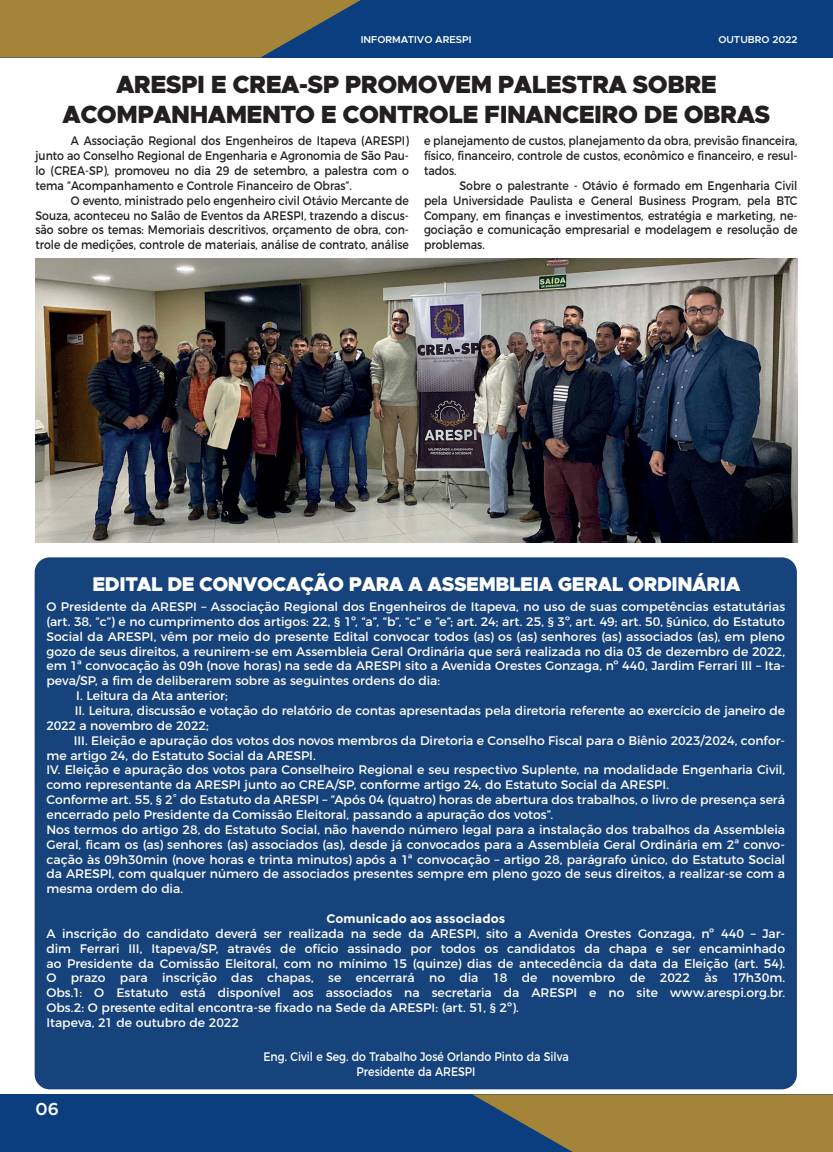
<style>
.page{position:relative;width:833px;height:1152px;background:#fff}
.page>*{position:absolute;margin:0;border:0;box-sizing:border-box;transform-origin:0 0}
.t1{font:900 25px/30px "Metropolis";letter-spacing:-.02em;color:#231f20;text-align:center}
.t2{font:900 20px "Metropolis";letter-spacing:-.02em;color:#fff}
.t3{font:600 17.5px "Metropolis";color:#fff}
.t4{font:12.38px/14.9px "Montserrat";color:#fff}
.t5{font:12.38px/14.9px "Montserrat";color:#231f20;text-align:justify;scale:.88 1}
.t6{font:12.38px/14.9px "Montserrat";color:#fff;text-align:center;scale:.88 1}
.t7{font:700 12.38px "Montserrat";letter-spacing:.01em;color:#fff}
.t8{font:600 10px "Metropolis";color:#fff}
</style>
<div class="page">
<div style="left:35px;top:557px;width:762px;height:532px;background:#17437c;border-radius:15px"></div>
<img style="left:35px;top:258px;width:762px;height:284px">
<div style="left:0;top:1094px;width:833px;height:58px;background:#0a3e7e"></div>
<svg style="left:472px;top:1094px;width:361px;height:58px;background:#8c7943"></svg>
<div style="left:0;top:0;width:833px;height:58px;background:#0a3e7e"></div>
<svg style="left:0;top:0;width:361px;height:58px;background:#8c7943"></svg>
<p class="t8" style="left:361px;top:34px;width:112px">INFORMATIVO ARESPI</p>
<p class="t8" style="left:718px;top:34px;width:81px">OUTUBRO 2022</p>
<h1 class="t1" style="left:63px;top:69px;width:709px">ARESPI E CREA-SP PROMOVEM PALESTRA SOBRE<br>ACOMPANHAMENTO E CONTROLE FINANCEIRO DE OBRAS</h1>
<p class="t5" style="left:35px;top:132px;width:426px;text-indent:35px">A Associação Regional dos Engenheiros de Itapeva (ARESPI) junto ao Conselho Regional de Engenharia e Agronomia de São Pau&shy;lo (CREA-SP), promoveu no dia 29 de setembro, a palestra com o tema “Acompanhamento e Controle Financeiro de Obras”.</p>
<p class="t5" style="left:35px;top:192px;width:426px;text-indent:35px">O evento, ministrado pelo engenheiro civil Otávio Mercante de Souza, aconteceu no Salão de Eventos da ARESPI, trazendo a discus&shy;são sobre os temas: Memoriais descritivos, orçamento de obra, con&shy;trole de medições, controle de materiais, análise de contrato, análise</p>
<p class="t5" style="left:424px;top:132px;width:426px">e planejamento de custos, planejamento da obra, previsão financeira, físico, financeiro, controle de custos, econômico e financeiro, e resul&shy;tados.</p>
<p class="t5" style="left:424px;top:177px;width:426px;text-indent:35px">Sobre o palestrante - Otávio é formado em Engenharia Civil pela Universidade Paulista e General Business Program, pela BTC Company, em finanças e investimentos, estratégia e marketing, ne&shy;gociação e comunicação empresarial e modelagem e resolução de problemas.</p>
<h2 class="t2" style="left:93px;top:571px;width:649px">EDITAL DE CONVOCAÇÃO PARA A ASSEMBLEIA GERAL ORDINÁRIA</h2>
<p class="t4" style="left:46px;top:598px;width:740px">O Presidente da ARESPI – Associação Regional dos Engenheiros de Itapeva, no uso de suas competências estatutárias</p>
<p class="t4" style="left:46px;top:613px;width:740px">(art. 38, “c”) e no cumprimento dos artigos: 22, § 1º, “a”, “b”, “c” e ”e”; art. 24; art. 25, § 3º, art. 49; art. 50, §único, do Estatuto</p>
<p class="t4" style="left:46px;top:628px;width:740px">Social da ARESPI, vêm por meio do presente Edital convocar todos (as) os (as) senhores (as) associados (as), em pleno</p>
<p class="t4" style="left:46px;top:643px;width:740px">gozo de seus direitos, a reunirem-se em Assembleia Geral Ordinária que será realizada no dia 03 de dezembro de 2022,</p>
<p class="t4" style="left:46px;top:657px;width:740px">em 1ª convocação às 09h (nove horas) na sede da ARESPI sito a Avenida Orestes Gonzaga, nº 440, Jardim Ferrari III – Ita-</p>
<p class="t4" style="left:46px;top:672px;width:395px">peva/SP, a fim de deliberarem sobre as seguintes ordens do dia:</p>
<p class="t4" style="left:76px;top:687px;width:153px">I. Leitura da Ata anterior;</p>
<p class="t4" style="left:75px;top:702px;width:711px">II. Leitura, discussão e votação do relatório de contas apresentadas pela diretoria referente ao exercício de janeiro de</p>
<p class="t4" style="left:46px;top:717px;width:164px">2022 a novembro de 2022;</p>
<p class="t4" style="left:74px;top:732px;width:712px">III. Eleição e apuração dos votos dos novos membros da Diretoria e Conselho Fiscal para o Biênio 2023/2024, confor-</p>
<p class="t4" style="left:46px;top:746px;width:271px">me artigo 24, do Estatuto Social da ARESPI.</p>
<p class="t4" style="left:46px;top:761px;width:740px">IV. Eleição e apuração dos votos para Conselheiro Regional e seu respectivo Suplente, na modalidade Engenharia Civil,</p>
<p class="t4" style="left:46px;top:776px;width:624px">como representante da ARESPI junto ao CREA/SP, conforme artigo 24, do Estatuto Social da ARESPI.</p>
<p class="t4" style="left:46px;top:791px;width:740px">Conforme art. 55, § 2° do Estatuto da ARESPI – “Após 04 (quatro) horas de abertura dos trabalhos, o livro de presença será</p>
<p class="t4" style="left:46px;top:806px;width:508px">encerrado pelo Presidente da Comissão Eleitoral, passando a apuração dos votos”.</p>
<p class="t4" style="left:46px;top:821px;width:740px">Nos termos do artigo 28, do Estatuto Social, não havendo número legal para a instalação dos trabalhos da Assembleia</p>
<p class="t4" style="left:46px;top:836px;width:740px">Geral, ficam os (as) senhores (as) associados (as), desde já convocados para a Assembleia Geral Ordinária em 2ª convo-</p>
<p class="t4" style="left:46px;top:850px;width:740px">cação às 09h30min (nove horas e trinta minutos) após a 1ª convocação – artigo 28, parágrafo único, do Estatuto Social</p>
<p class="t4" style="left:46px;top:865px;width:740px">da ARESPI, com qualquer número de associados presentes sempre em pleno gozo de seus direitos, a realizar-se com a</p>
<p class="t4" style="left:46px;top:880px;width:138px">mesma ordem do dia.</p>
<p class="t7" style="left:326px;top:911px;width:180px">Comunicado aos associados</p>
<p class="t4" style="left:46px;top:925px;width:740px">A inscrição do candidato deverá ser realizada na sede da ARESPI, sito a Avenida Orestes Gonzaga, nº 440 – Jar&shy;dim Ferrari III, Itapeva/SP, através de ofício assinado por todos os candidatos da chapa e ser encaminhado ao Presidente da Comissão Eleitoral, com no mínimo 15 (quinze) dias de antecedência da data da Eleição (art. 54).<br>O prazo para inscrição das chapas, se encerrará no dia 18 de novembro de 2022 às 17h30m.<br>Obs.1: O Estatuto está disponível aos associados na secretaria da ARESPI e no site www.arespi.org.br.<br>Obs.2: O presente edital encontra-se fixado na Sede da ARESPI: (art. 51, § 2º).<br>Itapeva, 21 de outubro de 2022</p>
<p class="t6" style="left:263px;top:1048px;width:348px">Eng. Civil e Seg. do Trabalho José Orlando Pinto da Silva<br>Presidente da ARESPI</p>
<h3 class="t3" style="left:35px;top:1098px;width:25px">06</h3>
</div>
